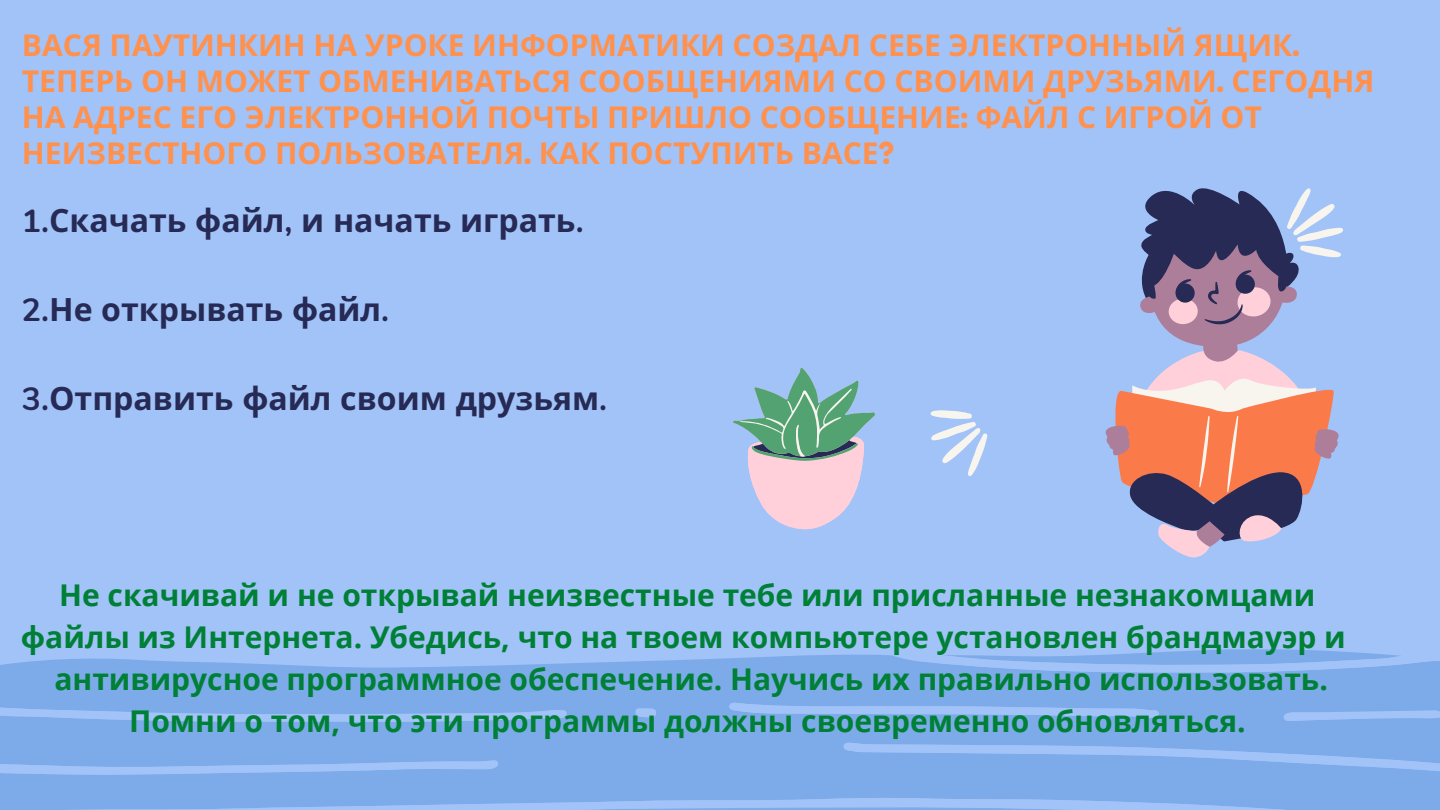
<style>
.page{position:relative;width:1440px;height:810px;background:#a1c3f8}
.page>*{position:absolute;margin:0;border:0;box-sizing:border-box;transform-origin:0 0}
.t1{font:700 32.1px "Noto Sans";color:#262a55}
.t2{font:700 30.1px/36.1px "Noto Sans";color:#ff914d}
.t3{font:700 30px/42px "Open Sans";color:#008037;text-align:center}
.s1{font-family:"Fredoka One";font-weight:400}
.s2{font-family:"Nunito"}
</style>
<div class="page">
<svg style="left:841px;top:649px;width:547px;height:6px"></svg>
<svg style="left:0;top:655px;width:1440px;height:155px;fill:#7dabea"></svg>
<svg style="left:733px;top:367px;width:142px;height:163px"></svg>
<svg style="left:1105px;top:188px;width:238px;height:370px"></svg>
<svg style="left:930px;top:410px;width:58px;height:66px"></svg>
<p class="t2" style="left:22px;top:26px;width:1354px">ВАСЯ ПАУТИНКИН НА УРОКЕ ИНФОРМАТИКИ СОЗДАЛ СЕБЕ ЭЛЕКТРОННЫЙ ЯЩИК<span class="s1">.<br></span>ТЕПЕРЬ ОН МОЖЕТ ОБМЕНИВАТЬСЯ СООБЩЕНИЯМИ СО СВОИМИ ДРУЗЬЯМИ<span class="s1">.</span> СЕГОДНЯ НА АДРЕС ЕГО ЭЛЕКТРОННОЙ ПОЧТЫ ПРИШЛО СООБЩЕНИЕ<span class="s1">:</span> ФАЙЛ С ИГРОЙ ОТ НЕИЗВЕСТНОГО ПОЛЬЗОВАТЕЛЯ<span class="s1">.</span> КАК ПОСТУПИТЬ ВАСЕ<span class="s1">?</span></p>
<p class="t1" style="left:22px;top:198px;width:563px"><span class="s2">1.</span>Скачать файл<span class="s2">,</span> и начать играть<span class="s2">.</span></p>
<p class="t1" style="left:22px;top:287px;width:369px"><span class="s2">2.</span>Не открывать файл<span class="s2">.</span></p>
<p class="t1" style="left:22px;top:376px;width:587px"><span class="s2">3.</span>Отправить файл своим друзьям<span class="s2">.</span></p>
<p class="t3" style="left:21px;top:573px;width:1326px">Не скачивай и не открывай неизвестные тебе или присланные незнакомцами файлы из Интернета. Убедись, что на твоем компьютере установлен брандмауэр и антивирусное программное обеспечение. Научись их правильно использовать.</p>
<p class="t3" style="left:129px;top:699px;width:1118px">Помни о том, что эти программы должны своевременно обновляться.</p>
</div>
